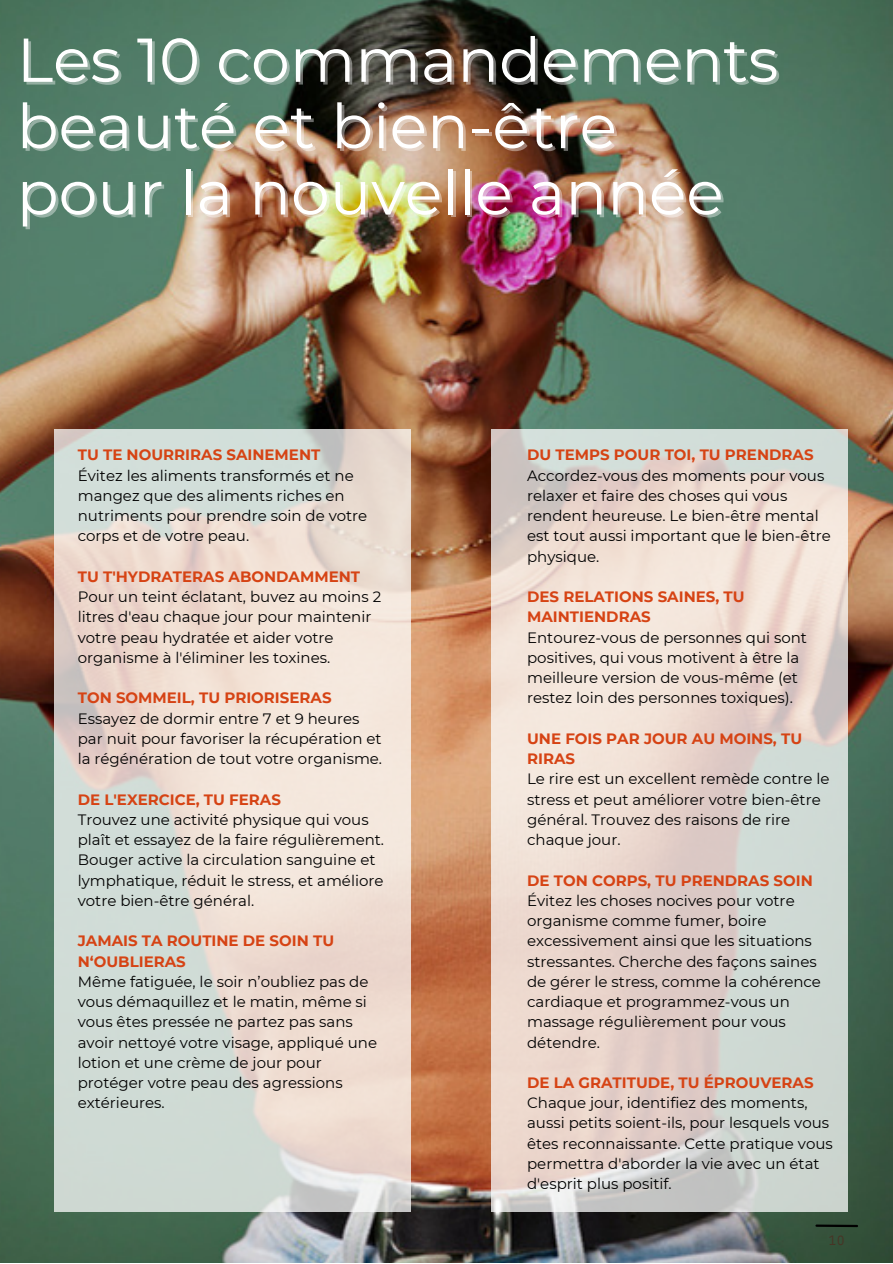
<style>
.page{position:relative;width:893px;height:1264px;background:#fff}
.page>*{position:absolute;margin:0;border:0;box-sizing:border-box;transform-origin:0 0}
.t1{font:61.8px/66.3px "Montserrat";color:#fff}
.t2{font:15px/20.2px "Montserrat";color:#000}
.t3{font:700 15px/20.2px "Montserrat";color:#d64314}
.t4{font:13.5px "IBM Plex Sans Cond";color:#473425}
</style>
<div class="page">
<img style="left:0;top:0;width:892px;height:1262px">
<svg style="left:54px;top:430px;width:357px;height:781px;background:#e3ddd4"></svg>
<svg style="left:490px;top:430px;width:357px;height:781px;background:#e1d7cf"></svg>
<hr style="left:816px;top:1224px;width:40px;height:3px;background:#000">
<p class="t1" style="left:17px;top:26px;width:763px">Les 10 commandements beauté et bien-être</p>
<p class="t1" style="left:17px;top:159px;width:708px">pour la nouvelle année</p>
<p class="t3" style="left:78px;top:445px;width:244px">TU TE NOURRIRAS SAINEMENT</p>
<p class="t2" style="left:78px;top:465px;width:291px">Évitez les aliments transformés et ne mangez que des aliments riches en nutriments pour prendre soin de votre corps et de votre peau.</p>
<p class="t3" style="left:78px;top:566px;width:284px">TU T'HYDRATERAS ABONDAMMENT</p>
<p class="t2" style="left:78px;top:586px;width:305px">Pour un teint éclatant, buvez au moins 2 litres d'eau chaque jour pour maintenir votre peau hydratée et aider votre organisme à l'éliminer les toxines.</p>
<p class="t3" style="left:78px;top:688px;width:255px">TON SOMMEIL, TU PRIORISERAS</p>
<p class="t2" style="left:78px;top:708px;width:306px">Essayez de dormir entre 7 et 9 heures par nuit pour favoriser la récupération et la régénération de tout votre organisme.</p>
<p class="t3" style="left:78px;top:789px;width:205px">DE L'EXERCICE, TU FERAS</p>
<p class="t2" style="left:78px;top:809px;width:308px">Trouvez une activité physique qui vous plaît et essayez de la faire régulièrement.<br>Bouger active la circulation sanguine et lymphatique, réduit le stress, et améliore votre bien-être général.</p>
<p class="t3" style="left:78px;top:930px;width:258px">JAMAIS TA ROUTINE DE SOIN TU<br>N‘OUBLIERAS</p>
<p class="t2" style="left:78px;top:971px;width:301px">Même fatiguée, le soir n’oubliez pas de vous démaquillez et le matin, même si vous êtes pressée ne partez pas sans avoir nettoyé votre visage, appliqué une lotion et une crème de jour pour protéger votre peau des agressions extérieures.</p>
<p class="t3" style="left:527px;top:445px;width:288px">DU TEMPS POUR TOI, TU PRENDRAS</p>
<p class="t2" style="left:527px;top:465px;width:305px">Accordez-vous des moments pour vous relaxer et faire des choses qui vous rendent heureuse. Le bien-être mental est tout aussi important que le bien-être physique.</p>
<p class="t3" style="left:527px;top:586px;width:219px">DES RELATIONS SAINES, TU<br>MAINTIENDRAS</p>
<p class="t2" style="left:527px;top:627px;width:281px">Entourez-vous de personnes qui sont positives, qui vous motivent à être la meilleure version de vous-même (et restez loin des personnes toxiques).</p>
<p class="t3" style="left:527px;top:728px;width:276px">UNE FOIS PAR JOUR AU MOINS, TU<br>RIRAS</p>
<p class="t2" style="left:527px;top:768px;width:304px">Le rire est un excellent remède contre le stress et peut améliorer votre bien-être général. Trouvez des raisons de rire chaque jour.</p>
<p class="t3" style="left:527px;top:870px;width:287px">DE TON CORPS, TU PRENDRAS SOIN</p>
<p class="t2" style="left:527px;top:890px;width:295px">Évitez les choses nocives pour votre organisme comme fumer, boire excessivement ainsi que les situations stressantes. Cherche des façons saines de gérer le stress, comme la cohérence cardiaque et programmez-vous un massage régulièrement pour vous détendre.</p>
<p class="t3" style="left:527px;top:1072px;width:288px">DE LA GRATITUDE, TU ÉPROUVERAS</p>
<p class="t2" style="left:527px;top:1092px;width:307px">Chaque jour, identifiez des moments, aussi petits soient-ils, pour lesquels vous êtes reconnaissante. Cette pratique vous permettra d'aborder la vie avec un état d'esprit plus positif.</p>
<p class="t4" style="left:828px;top:1231px;width:17px">10</p>
</div>
